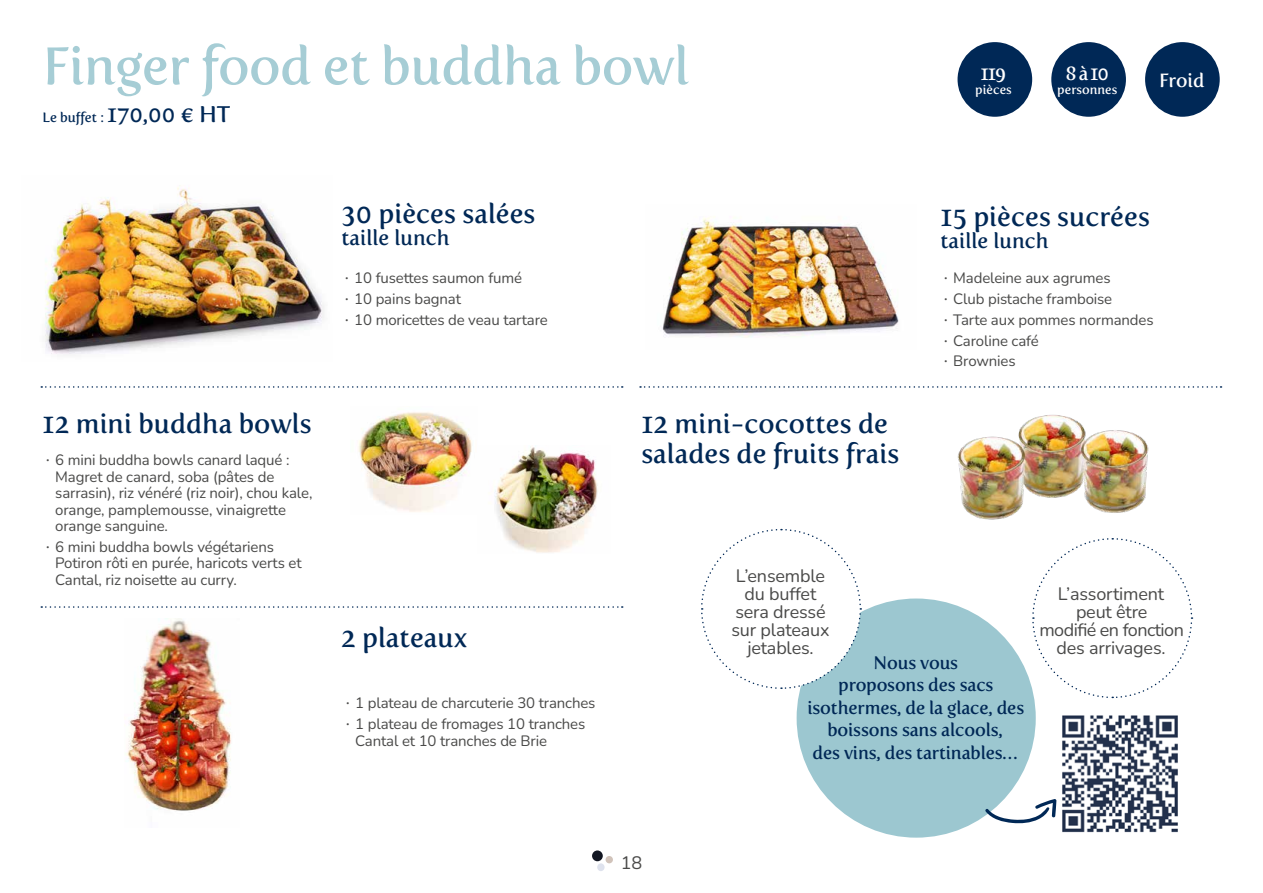
<style>
.page{position:relative;width:1263px;height:893px;background:#fff}
.page>*{position:absolute;margin:0;border:0;box-sizing:border-box;transform-origin:0 0}
.t1{font:52.5px "Fertigo Pro";letter-spacing:-.01em;color:#a6cdd5}
.t2{font:27px/30px "Fertigo Pro";color:#002856}
.t3{font:21px "Fertigo Pro";color:#002856}
.t4{font:19.05px "Fertigo Pro";letter-spacing:-.025em;color:#fff}
.t5{font:200 18px/18px "Nunito";letter-spacing:-.01em;color:#4a4a49;text-align:center}
.t6{font:18px/22.5px "Fertigo Pro";letter-spacing:-.01em;color:#002856;text-align:center}
.t7{font:200 15px/20.7px "Nunito";letter-spacing:-.01em;color:#4a4a49}
.t8{font:13.5px "Fertigo Pro";color:#002856}
.t9{font:12.75px "Fertigo Pro";color:#fff}
.s1{font-size:22.5px}
.s2{font-size:18px}
</style>
<div class="page">
<div style="left:1051px;top:42px;width:75px;height:75px;background:#002856;border-radius:50%"></div>
<div style="left:1145px;top:42px;width:75px;height:75px;background:#002856;border-radius:50%"></div>
<div style="left:957px;top:42px;width:75px;height:75px;background:#002856;border-radius:50%"></div>
<svg style="left:1032px;top:538px;width:161px;height:161px"></svg>
<div style="left:797px;top:598px;width:239px;height:240px;background:#9cc7d0;border-radius:50%"></div>
<img style="left:1056px;top:715px;width:122px;height:118px">
<svg style="left:701px;top:528px;width:161px;height:161px"></svg>
<svg style="left:984px;top:799px;width:72px;height:25px"></svg>
<img style="left:45px;top:185px;width:279px;height:170px">
<svg style="left:41px;top:386px;width:582px;height:2px"></svg>
<svg style="left:41px;top:606px;width:582px;height:2px"></svg>
<svg style="left:640px;top:386px;width:581px;height:2px"></svg>
<img style="left:494px;top:447px;width:104px;height:106px">
<img style="left:358px;top:412px;width:114px;height:100px">
<img style="left:126px;top:618px;width:105px;height:193px">
<img style="left:662px;top:216px;width:237px;height:122px">
<img style="left:957px;top:414px;width:191px;height:106px">
<div style="left:592px;top:850px;width:11px;height:11px;background:#131723;border-radius:50%"></div>
<div style="left:605px;top:856px;width:8px;height:7px;background:#d1c3ba;border-radius:50%"></div>
<div style="left:597px;top:863px;width:8px;height:8px;background:#dee2ed;border-radius:50%"></div>
<h1 class="t1" style="left:43px;top:35px;width:648px">Finger food et buddha bowl</h1>
<p class="t8" style="left:43px;top:109px;width:189px">Le buffet : <span class="s1">170,00 € HT</span></p>
<h2 class="t2" style="left:341px;top:199px;width:195px">30 pièces salées</h2>
<h3 class="t3" style="left:341px;top:226px;width:110px">taille lunch</h3>
<p class="t7" style="left:341px;top:267px;width:208px"><span class="s2">∙</span>10 fusettes saumon fumé <span class="s2">∙</span>10 pains bagnat<br><span class="s2">∙</span>10 moricettes de veau tartare</p>
<p class="t4" style="left:980px;top:62px;width:27px">119</p>
<p class="t9" style="left:975px;top:82px;width:38px">pièces</p>
<p class="t4" style="left:1065px;top:62px;width:45px">8 à 10</p>
<p class="t9" style="left:1057px;top:82px;width:61px">personnes</p>
<p class="t4" style="left:1159px;top:69px;width:47px">Froid</p>
<h2 class="t2" style="left:940px;top:201px;width:211px">15 pièces sucrées</h2>
<h3 class="t3" style="left:940px;top:229px;width:110px">taille lunch</h3>
<p class="t7" style="left:940px;top:267px;width:215px"><span class="s2">∙</span>Madeleine aux agrumes <span class="s2">∙</span>Club pistache framboise <span class="s2">∙</span>Tarte aux pommes normandes <span class="s2">∙</span>Caroline café<br><span class="s2">∙</span>Brownies</p>
<h2 class="t2" style="left:43px;top:409px;width:271px">12 mini buddha bowls</h2>
<p class="t7" style="left:55px;top:451px;width:259px;line-height:16.5px;text-indent:-13px"><span class="s2">∙</span>6 mini buddha bowls canard laqué :<br>Magret de canard, soba (pâtes de sarrasin), riz vénéré (riz noir), chou kale, orange, pamplemousse, vinaigrette orange sanguine.</p>
<p class="t7" style="left:55px;top:538px;width:248px;line-height:16.5px;text-indent:-13px"><span class="s2">∙</span>6 mini buddha bowls végétariens<br>Potiron rôti en purée, haricots verts et<br>Cantal, riz noisette au curry.</p>
<h2 class="t2" style="left:341px;top:622px;width:128px">2 plateaux</h2>
<p class="t7" style="left:342px;top:692px;width:254px"><span class="s2">∙</span>1 plateau de charcuterie 30 tranches <span class="s2">∙</span>1 plateau de fromages 10 tranches</p>
<p class="t7" style="left:355px;top:729px;width:193px">Cantal et 10 tranches de Brie</p>
<h2 class="t2" style="left:641px;top:409px;width:259px">12 mini-cocottes de salades de fruits frais</h2>
<p class="t5" style="left:731px;top:566px;width:100px">L’ensemble du buffet sera dressé sur plateaux jetables.</p>
<p class="t6" style="left:807px;top:651px;width:218px">Nous vous<br>proposons des sacs isothermes, de la glace, des boissons sans alcools,<br>des vins, des tartinables…</p>
<p class="t5" style="left:1039px;top:584px;width:146px">L’assortiment peut être<br>modifié en fonction des arrivages.</p>
<p class="t5" style="left:621px;top:853px;width:23px">18</p>
</div>
